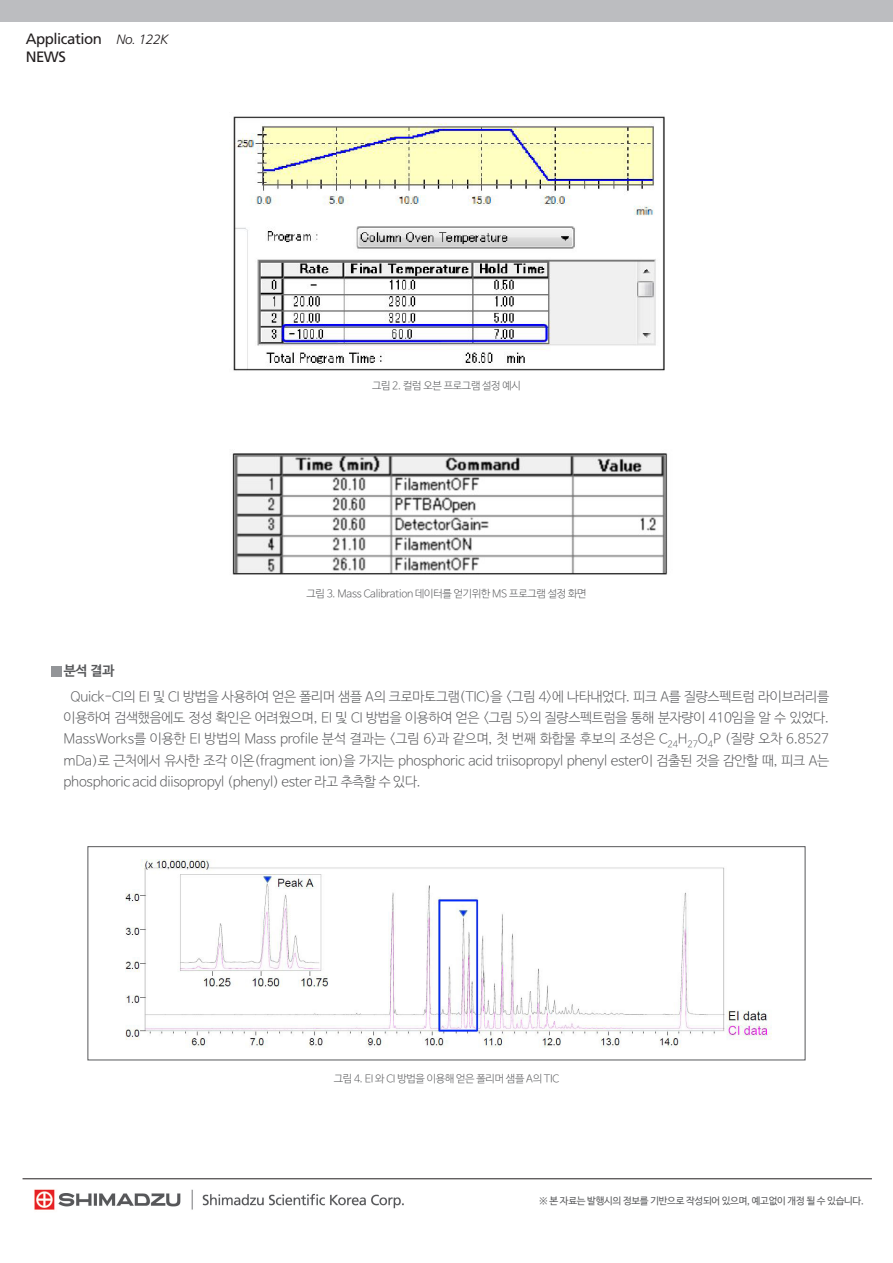
<style>
.page{position:relative;width:893px;height:1263px;background:#fff}
.page>*{position:absolute;margin:0;border:0;box-sizing:border-box;transform-origin:0 0}
.t1{font:15px/18px "Frutiger LT Std";letter-spacing:-.03em;color:#231f20}
.t2{font:13.5px/21px "Nanum Barun Gothic OTF Light";letter-spacing:-.02em;color:#57585a;text-align:justify}
.t3{font:13.5px "Nanum Barun Gothic OTF Bold";color:#57585a}
.t4{font:10.5px "Nanum Barun Gothic OTF Light";letter-spacing:-.025em;color:#57585a}
.t5{font:9.75px "Nanum Barun Gothic OTF";letter-spacing:-.025em;color:#57585a}
.s1{font-weight:300;font-style:italic;font-size:13.5px}
</style>
<div class="page">
<div style="left:0;top:0;width:893px;height:22px;background:#bcbdc0"></div>
<img style="left:34px;top:1189px;width:370px;height:21px">
<hr style="left:23px;top:1178px;width:849px;height:1px;background:#231f20">
<div style="left:51px;top:666px;width:11px;height:11px;background:#939598"></div>
<img style="left:232px;top:453px;width:436px;height:122px">
<img style="left:233px;top:116px;width:432px;height:255px">
<img style="left:126px;top:859px;width:646px;height:189px">
<div style="left:88px;top:846px;width:717px;height:214px;border:1px solid #57585a"></div>
<p class="t1" style="left:26px;top:30px;width:144px">Application <span class="s1">No. 122K<br></span>NEWS</p>
<p class="t4" style="left:372px;top:380px;width:150px">그림 2. 컬럼 오븐 프로그램 설정 예시</p>
<p class="t4" style="left:306px;top:588px;width:282px">그림 3. Mass Calibration 데이터를 얻기위한 MS 프로그램 설정 화면</p>
<p class="t3" style="left:64px;top:664px;width:52px">분석 결과</p>
<p class="t2" style="left:64px;top:687px;width:767px;text-indent:7px">Quick-CI의 EI 및 CI 방법을 사용하여 얻은 폴리머 샘플 A의 크로마토그램(TIC)을 &lt;그림 4&gt;에 나타내었다. 피크 A를 질량스펙트럼 라이브러리를 이용하여 검색했음에도 정성 확인은 어려웠으며, EI 및 CI 방법을 이용하여 얻은 &lt;그림 5&gt;의 질량스펙트럼을 통해 분자량이 410임을 알 수 있었다.<br>MassWorks를 이용한 EI 방법의 Mass profile 분석 결과는 &lt;그림 6&gt;과 같으며, 첫 번째 화합물 후보의 조성은 C<sub>24</sub>H<sub>27</sub>O<sub>4</sub>P (질량 오차 6.8527 mDa)로 근처에서 유사한 조각 이온(fragment ion)을 가지는 phosphoric acid triisopropyl phenyl ester이 검출된 것을 감안할 때, 피크 A는 phosphoric acid diisopropyl (phenyl) ester 라고 추측할 수 있다.</p>
<p class="t4" style="left:334px;top:1073px;width:227px">그림 4. EI 와 CI 방법을 이용해 얻은 폴리머 샘플 A의 TIC</p>
<p class="t5" style="left:539px;top:1196px;width:326px">※ 본 자료는 발행시의 정보를 기반으로 작성되어 있으며, 예고없이 개정 될 수 있습니다.</p>
</div>
